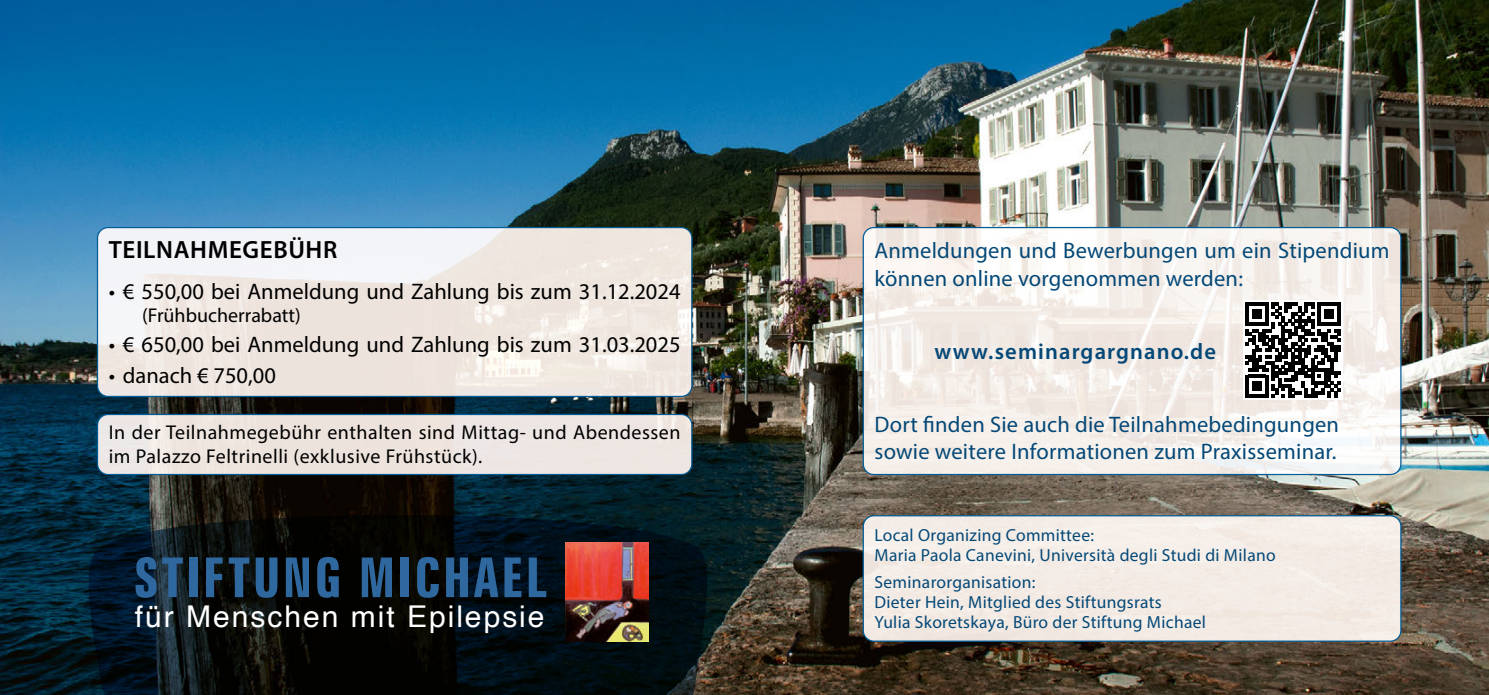
<style>
.page{position:relative;width:1489px;height:695px;background:#fff}
.page>*{position:absolute;margin:0;border:0;box-sizing:border-box;transform-origin:0 0}
.t1{font:700 extra-condensed 55px "Zurich BT";letter-spacing:.05em;color:#2f689f}
.t2{font:30px "Helvetica";letter-spacing:.065em;color:#fff}
.t3{font:600 25px "Myriad Pro";letter-spacing:.025em;color:#000}
.t4{font:22.5px/27px "Myriad Pro";letter-spacing:.01em;color:#044877}
.t5{font:22.5px "Myriad Pro";color:#000}
.t6{font:600 22.5px "Myriad Pro";letter-spacing:.05em;color:#044877}
.t7{font:20px/24px "Myriad Pro";letter-spacing:.025em;color:#000}
.t8{font:20px "Myriad Pro";color:#000}
.t9{font:17.5px/20px "Myriad Pro";letter-spacing:.015em;color:#044877}
</style>
<div class="page">
<img style="left:0;top:0;width:1488px;height:694px">
<svg style="left:97px;top:227px;width:594px;height:169px;fill:#efe6df"></svg>
<div style="left:97px;top:227px;width:595px;height:170px;border:1px solid #035c96;border-radius:11px"></div>
<div style="left:97px;top:414px;width:594px;height:60px;background:#ede5e1;border-radius:11px"></div>
<div style="left:97px;top:414px;width:595px;height:61px;border:1px solid #035c96;border-radius:11px"></div>
<div style="left:863px;top:515px;width:537px;height:126px;background:#f4ece5;border-radius:11px"></div>
<div style="left:862px;top:515px;width:539px;height:126px;border:1px solid #035c96;border-radius:11px"></div>
<svg style="left:863px;top:227px;width:537px;height:247px;fill:#f5efeb"></svg>
<div style="left:862px;top:227px;width:539px;height:248px;border:1px solid #035c96;border-radius:11px"></div>
<div style="left:1243px;top:300px;width:99px;height:100px;background:linear-gradient(to right,#fff,#fff)"></div>
<svg style="left:1245px;top:302px;width:95px;height:95px"></svg>
<svg style="left:86px;top:511px;width:623px;height:183px;background:#060e12"></svg>
<img style="left:565px;top:542px;width:84px;height:99px">
<h3 class="t3" style="left:109px;top:234px;width:230px">TEILNAHMEGEBÜHR</h3>
<p class="t5" style="left:109px;top:278px;width:573px">• € 550,00 bei Anmeldung und Zahlung bis zum 31.12.2024</p>
<p class="t8" style="left:142px;top:302px;width:160px">(Frühbucherrabatt)</p>
<p class="t5" style="left:109px;top:331px;width:573px">• € 650,00 bei Anmeldung und Zahlung bis zum 31.03.2025</p>
<p class="t5" style="left:109px;top:361px;width:169px">• danach € 750,00</p>
<p class="t7" style="left:109px;top:420px;width:573px">In der Teilnahmegebühr enthalten sind Mittag- und Abendessen im Palazzo Feltrinelli (exklusive Frühstück).</p>
<h1 class="t1" style="left:133px;top:546px;width:414px">STIFTUNG MICHAEL</h1>
<h2 class="t2" style="left:135px;top:593px;width:411px">für Menschen mit Epilepsie</h2>
<p class="t4" style="left:874px;top:237px;width:516px">Anmeldungen und Bewerbungen um ein Stipendium können online vorgenommen werden:</p>
<p class="t6" style="left:934px;top:336px;width:283px">www.seminargargnano.de</p>
<p class="t4" style="left:874px;top:410px;width:466px">Dort finden Sie auch die Teilnahmebedingungen sowie weitere Informationen zum Praxisseminar.</p>
<p class="t9" style="left:874px;top:524px;width:402px">Local Organizing Committee:<br>Maria Paola Canevini, Università degli Studi di Milano</p>
<p class="t9" style="left:874px;top:571px;width:333px">Seminarorganisation:<br>Dieter Hein, Mitglied des Stiftungsrats<br>Yulia Skoretskaya, Büro der Stiftung Michael</p>
</div>
